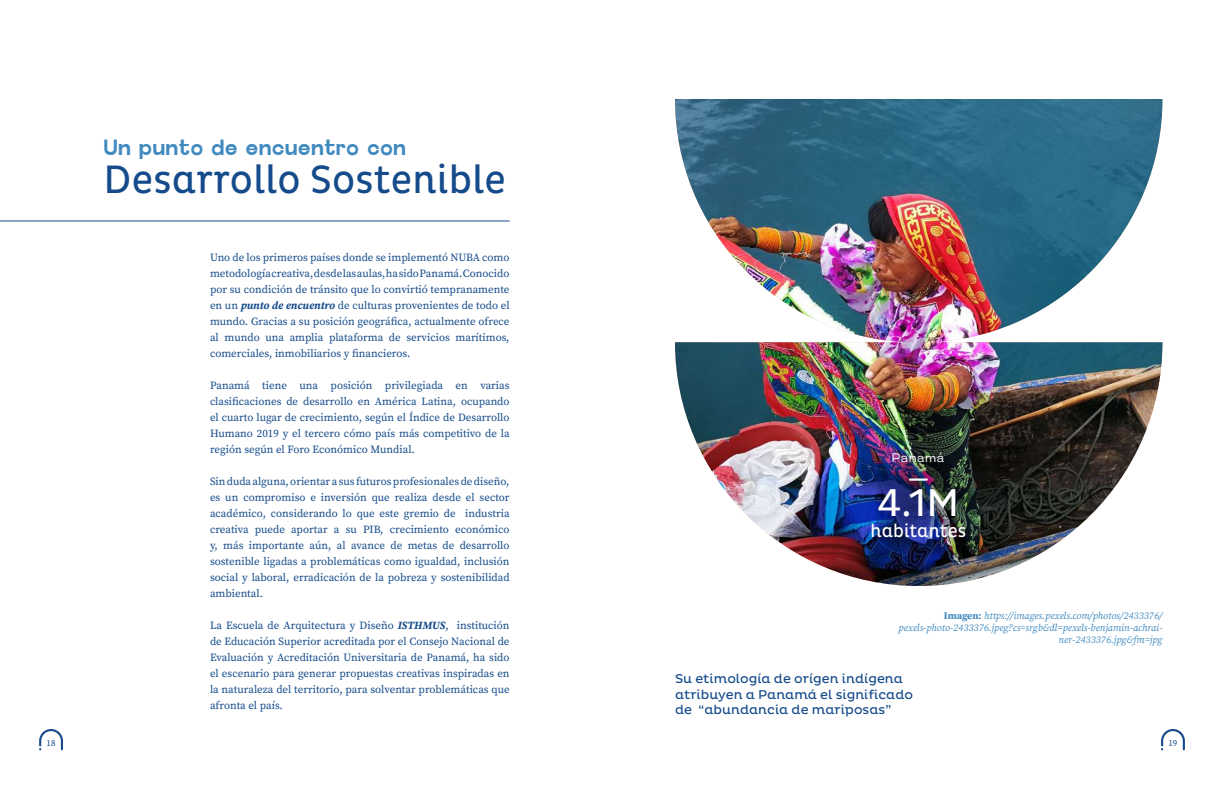
<style>
.page{position:relative;width:1224px;height:792px;background:#fff}
.page>*{position:absolute;margin:0;border:0;box-sizing:border-box;transform-origin:0 0}
.t1{font:40.3px "Pluto Cond";letter-spacing:.005em;color:#154b8b}
.t2{font:39.4px "Pluto Cond";color:#fff}
.t3{font:700 22px "Kanakira";letter-spacing:.005em;color:#408abf}
.t4{font:18.7px "Pluto Cond";color:#fff}
.t5{font:13px/15.6px "Pluto";color:#154b8b}
.t6{font:12.4px "Kanakira";letter-spacing:.005em;color:#fff}
.t7{font:11px/16px "Source Serif Pro";color:#154b8b;text-align:justify}
.t8{font:italic 10px/12px "Source Serif Pro";color:#408abf;text-align:right}
.t9{font:9px "Source Serif Pro";color:#154b8b}
.s1{font-weight:700;font-style:italic}
.s2{font-weight:700;font-style:normal}
</style>
<div class="page">
<svg style="left:1161px;top:729px;width:24px;height:21px"></svg>
<svg style="left:39px;top:729px;width:24px;height:21px"></svg>
<img style="left:675px;top:99px;width:487px;height:487px">
<img style="left:875px;top:452px;width:87px;height:88px;border-radius:50%">
<hr style="left:910px;top:478px;width:17px;height:3px;background:#fff">
<hr style="left:0;top:220px;width:510px;height:1px;background:#154b8b">
<h3 class="t3" style="left:104px;top:135px;width:304px">Un punto de encuentro con</h3>
<h1 class="t1" style="left:104px;top:156px;width:404px">Desarrollo Sostenible</h1>
<p class="t7" style="left:210px;top:249px;width:301px">Uno de los primeros países donde se implementó NUBA como metodología creativa, desde las aulas, ha sido Panamá. Conocido por su condición de tránsito que lo convirtió tempranamente en un <span class="s1">punto de encuentro</span> de culturas provenientes de todo el mundo. Gracias a su posición geográfica, actualmente ofrece al mundo una amplia plataforma de servicios marítimos, comerciales, inmobiliarios y financieros.</p>
<p class="t7" style="left:210px;top:377px;width:301px">Panamá tiene una posición privilegiada en varias clasificaciones de desarrollo en América Latina, ocupando el cuarto lugar de crecimiento, según el Índice de Desarrollo Humano 2019 y el tercero cómo país más competitivo de la región según el Foro Económico Mundial.</p>
<p class="t7" style="left:210px;top:473px;width:301px">Sin duda alguna, orientar a sus futuros profesionales de diseño, es un compromiso e inversión que realiza desde el sector académico, considerando lo que este gremio de industria creativa puede aportar a su PIB, crecimiento económico y, más importante aún, al avance de metas de desarrollo sostenible ligadas a problemáticas como igualdad, inclusión social y laboral, erradicación de la pobreza y sostenibilidad ambiental.</p>
<p class="t7" style="left:210px;top:617px;width:301px">La Escuela de Arquitectura y Diseño <span class="s1">ISTHMUS</span>, institución de Educación Superior acreditada por el Consejo Nacional de Evaluación y Acreditación Universitaria de Panamá, ha sido el escenario para generar propuestas creativas inspiradas en la naturaleza del territorio, para solventar problemáticas que afronta el país.</p>
<p class="t6" style="left:892px;top:450px;width:55px">Panamá</p>
<h2 class="t2" style="left:878px;top:480px;width:83px">4.1M</h2>
<h3 class="t4" style="left:871px;top:520px;width:97px">habitantes</h3>
<p class="t8" style="left:899px;top:609px;width:265px"><span class="s2">Imagen:</span> https://images.pexels.com/photos/2433376/ pexels-photo-2433376.jpeg?cs=srgb&amp;dl=pexels-benjamin-achrai&shy;ner-2433376.jpg&amp;fm=jpg</p>
<p class="t5" style="left:675px;top:671px;width:240px">Su etimología de orígen indígena atribuyen a Panamá el significado de “abundancia de mariposas”</p>
<p class="t9" style="left:47px;top:737px;width:10px">18</p>
<p class="t9" style="left:1168px;top:737px;width:10px">19</p>
</div>
